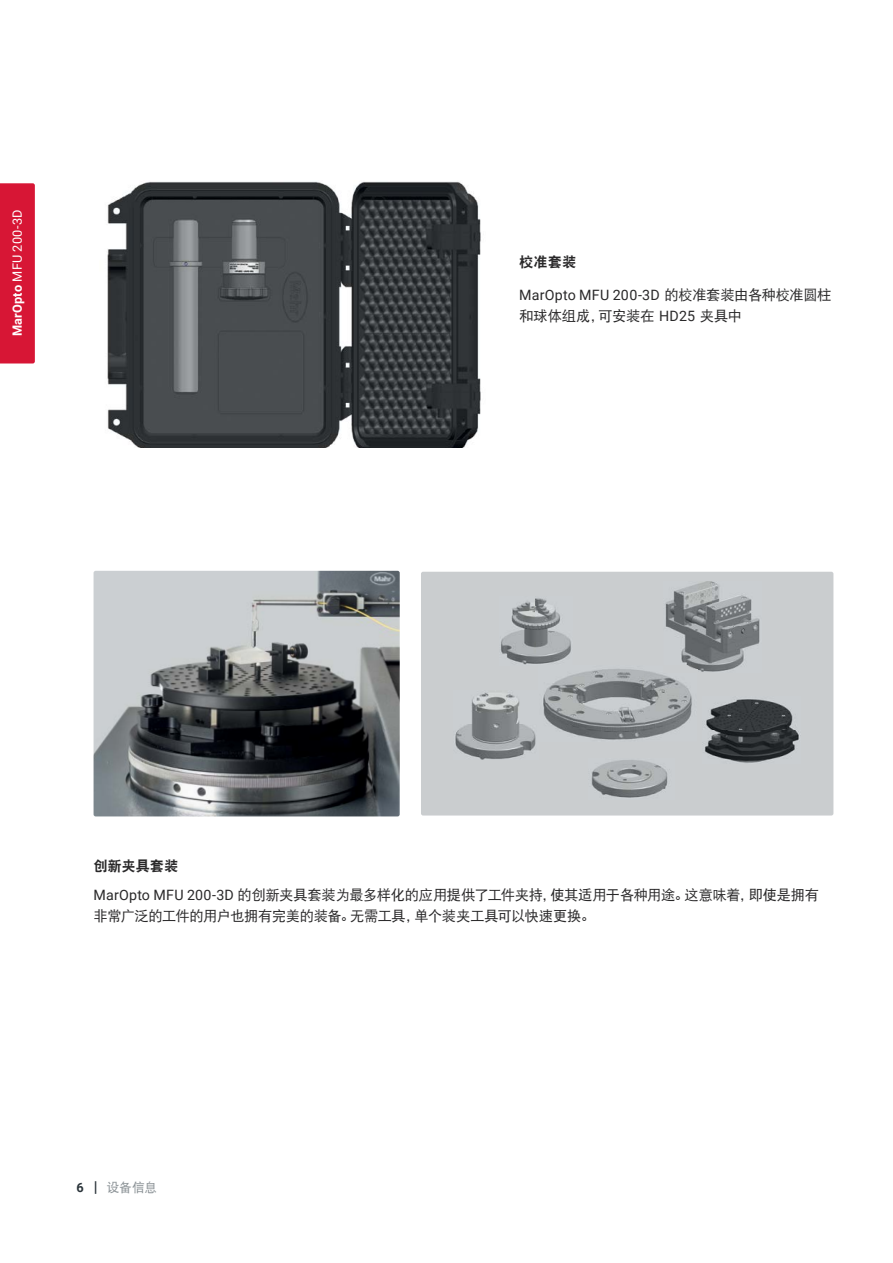
<style>
.page{position:relative;width:893px;height:1263px;background:#fff}
.page>*{position:absolute;margin:0;border:0;box-sizing:border-box;transform-origin:0 0}
.t1{font:14.25px/21px "DFP Hei W5";letter-spacing:-.025em;color:#292829}
.t2{font:14.25px "Roboto";letter-spacing:.01em;color:#292829}
.t3{font:14.25px "DFP Hei W9";color:#292829}
.t4{font:12.75px "Roboto";letter-spacing:.02em;color:#fff}
.t5{font:12.75px "DFP Hei W5";color:#8b9296}
.s1{font-weight:700}
.s2{font-family:"DFP Hei W5"}
.s3{font-family:"Roboto"}
.s4{font-family:"Roboto";font-weight:700;color:#2a343a}
.s5{font-family:"Roboto";font-weight:700;font-size:15px;color:#2a343a}
</style>
<div class="page">
<div style="left:0;top:183px;width:35px;height:180px;background:#d71635"></div>
<div style="left:421px;top:572px;width:412px;height:243px;background:#cacdcf;border-radius:2px"></div>
<img style="left:107px;top:181px;width:374px;height:266px">
<img style="left:501px;top:598px;width:70px;height:67px">
<img style="left:591px;top:760px;width:77px;height:38px">
<img style="left:705px;top:699px;width:94px;height:64px">
<img style="left:543px;top:669px;width:149px;height:71px">
<img style="left:455px;top:693px;width:81px;height:66px">
<img style="left:665px;top:581px;width:95px;height:91px">
<img style="left:663px;top:665px;width:34px;height:7px">
<img style="left:94px;top:571px;width:306px;height:245px">
<p class="t4" style="left:8px;top:336px;width:129px;rotate:-90deg"><span class="s1">MarOpto</span> MFU 200-3D</p>
<p class="t3" style="left:519px;top:254px;width:58px">校准套装</p>
<p class="t2" style="left:519px;top:285px;width:314px">MarOpto MFU 200-3D <span class="s2">的校准套装由各种校准圆柱</span></p>
<p class="t1" style="left:519px;top:305px;width:224px">和球体组成，可安装在 <span class="s3">HD25</span> 夹具中</p>
<p class="t3" style="left:94px;top:858px;width:86px">创新夹具套装</p>
<p class="t1" style="left:94px;top:884px;width:727px"><span class="s3">MarOpto MFU 200-3D</span> 的创新夹具套装为最多样化的应用提供了工件夹持，使其适用于各种用途。这意味着，即使是拥有非常广泛的工件的用户也拥有完美的装备。无需工具，单个装夹工具可以快速更换。</p>
<p class="t5" style="left:77px;top:1181px;width:82px"><span class="s4">6</span> <span class="s5">|</span> 设备信息</p>
</div>
